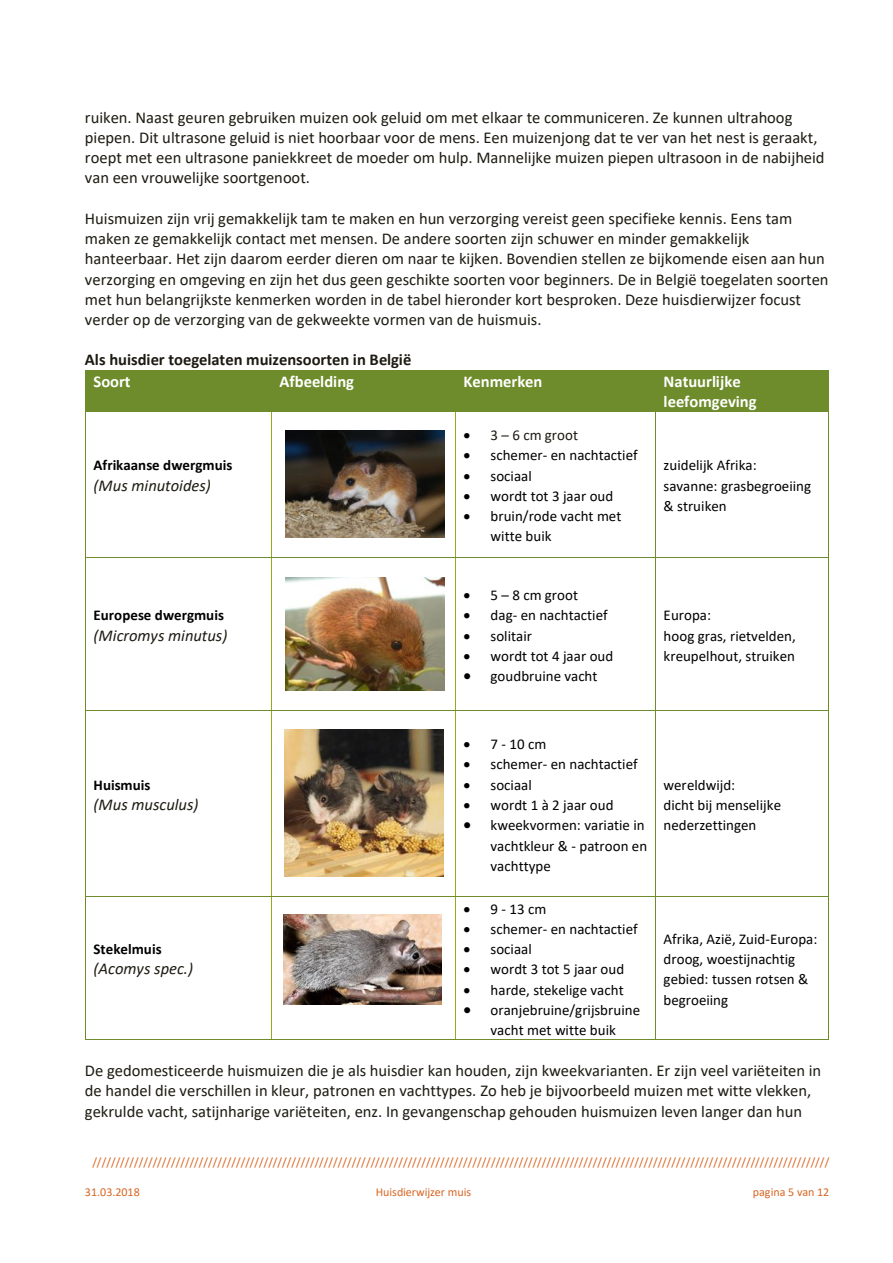
<style>
.page{position:relative;width:893px;height:1263px;background:#fff}
.page>*{position:absolute;margin:0;border:0;box-sizing:border-box;transform-origin:0 0}
.t1{font:16.5px/20.2px "Calibri";color:#1d1b11}
.t2{font:italic 16.5px "Calibri";color:#1d1b11}
.t3{font:700 16.5px/20.4px "Calibri";color:#fff}
.t4{font:700 16.5px "Calibri";color:#1d1b11}
.t5{font:15px/20.2px "Calibri";color:#000}
.t6{font:700 15px "Calibri";color:#000}
.t7{font:15px "Calibri";color:#1d1b11}
.t8{font:12px "Calibri";color:#d86623}
.s1{color:#000}
</style>
<div class="page">
<div style="left:86px;top:370px;width:185px;height:41px;background:#6e8c2b"></div>
<div style="left:271px;top:370px;width:184px;height:41px;background:#6e8c2b"></div>
<div style="left:455px;top:370px;width:200px;height:41px;background:#6e8c2b"></div>
<div style="left:656px;top:370px;width:173px;height:41px;background:#6e8c2b"></div>
<hr style="left:85px;top:370px;width:1px;height:41px;background:#6e8c2b">
<hr style="left:655px;top:370px;width:1px;height:41px;background:#6e8c2b">
<hr style="left:829px;top:370px;width:1px;height:41px;background:#6e8c2b">
<hr style="left:86px;top:411px;width:185px;height:1px;background:#6e8c2b">
<hr style="left:272px;top:411px;width:183px;height:1px;background:#6e8c2b">
<hr style="left:456px;top:411px;width:199px;height:1px;background:#6e8c2b">
<hr style="left:656px;top:411px;width:173px;height:1px;background:#6e8c2b">
<hr style="left:85px;top:412px;width:1px;height:145px;background:#6e8c2b">
<hr style="left:271px;top:412px;width:1px;height:145px;background:#91ad18">
<hr style="left:455px;top:412px;width:1px;height:145px;background:#91ad18">
<hr style="left:655px;top:412px;width:1px;height:145px;background:#6e8c2b">
<hr style="left:829px;top:412px;width:1px;height:145px;background:#6e8c2b">
<hr style="left:86px;top:557px;width:185px;height:1px;background:#6e8c2b">
<hr style="left:272px;top:557px;width:183px;height:1px;background:#6e8c2b">
<hr style="left:456px;top:557px;width:199px;height:1px;background:#6e8c2b">
<hr style="left:656px;top:557px;width:173px;height:1px;background:#6e8c2b">
<hr style="left:85px;top:558px;width:1px;height:153px;background:#6e8c2b">
<hr style="left:271px;top:558px;width:1px;height:153px;background:#91ad18">
<hr style="left:455px;top:558px;width:1px;height:153px;background:#91ad18">
<hr style="left:655px;top:558px;width:1px;height:153px;background:#6e8c2b">
<hr style="left:829px;top:558px;width:1px;height:153px;background:#6e8c2b">
<hr style="left:86px;top:711px;width:185px;height:1px;background:#6e8c2b">
<hr style="left:272px;top:711px;width:183px;height:1px;background:#6e8c2b">
<hr style="left:456px;top:711px;width:199px;height:1px;background:#6e8c2b">
<hr style="left:656px;top:711px;width:173px;height:1px;background:#6e8c2b">
<hr style="left:85px;top:711px;width:1px;height:185px;background:#6e8c2b">
<hr style="left:271px;top:711px;width:1px;height:185px;background:#91ad18">
<hr style="left:455px;top:711px;width:1px;height:185px;background:#91ad18">
<hr style="left:655px;top:711px;width:1px;height:185px;background:#6e8c2b">
<hr style="left:829px;top:711px;width:1px;height:185px;background:#6e8c2b">
<hr style="left:86px;top:896px;width:185px;height:1px;background:#6e8c2b">
<hr style="left:272px;top:896px;width:183px;height:1px;background:#6e8c2b">
<hr style="left:456px;top:896px;width:199px;height:1px;background:#6e8c2b">
<hr style="left:656px;top:896px;width:173px;height:1px;background:#6e8c2b">
<hr style="left:85px;top:897px;width:1px;height:142px;background:#6e8c2b">
<hr style="left:86px;top:1039px;width:185px;height:1px;background:#6e8c2b">
<hr style="left:271px;top:897px;width:1px;height:142px;background:#91ad18">
<hr style="left:272px;top:1039px;width:183px;height:1px;background:#6e8c2b">
<hr style="left:455px;top:897px;width:1px;height:142px;background:#91ad18">
<hr style="left:456px;top:1039px;width:199px;height:1px;background:#6e8c2b">
<hr style="left:655px;top:897px;width:1px;height:142px;background:#6e8c2b">
<hr style="left:656px;top:1039px;width:173px;height:1px;background:#6e8c2b">
<hr style="left:829px;top:897px;width:1px;height:142px;background:#6e8c2b">
<img style="left:286px;top:431px;width:158px;height:106px">
<img style="left:286px;top:577px;width:158px;height:113px">
<img style="left:285px;top:729px;width:158px;height:147px">
<img style="left:284px;top:915px;width:158px;height:90px">
<p class="t1" style="left:85px;top:108px;width:741px">ruiken. Naast geuren gebruiken muizen ook geluid om met elkaar te communiceren. Ze kunnen ultrahoog piepen. Dit ultrasone geluid is niet hoorbaar voor de mens. Een muizenjong dat te ver van het nest is geraakt, roept met een ultrasone paniekkreet de moeder om hulp. Mannelijke muizen piepen ultrasoon in de nabijheid van een vrouwelijke soortgenoot.</p>
<p class="t1" style="left:85px;top:210px;width:745px">Huismuizen zijn vrij gemakkelijk tam te maken en hun verzorging vereist geen specifieke kennis. Eens tam maken ze gemakkelijk contact met mensen. De andere soorten zijn schuwer en minder gemakkelijk hanteerbaar. Het zijn daarom eerder dieren om naar te kijken. Bovendien stellen ze bijkomende eisen aan hun verzorging en omgeving en zijn het dus geen geschikte soorten voor beginners. De in België toegelaten soorten met hun belangrijkste kenmerken worden in de tabel hieronder kort besproken. Deze huisdierwijzer focust verder op de verzorging van de gekweekte vormen van de huismuis.</p>
<p class="t4" style="left:85px;top:353px;width:328px">Als huisdier toegelaten muizensoorten in België</p>
<p class="t3" style="left:94px;top:372px;width:39px">Soort</p>
<p class="t3" style="left:280px;top:372px;width:76px">Afbeelding</p>
<p class="t3" style="left:464px;top:372px;width:80px">Kenmerken</p>
<p class="t3" style="left:664px;top:372px;width:94px">Natuurlijke leefomgeving</p>
<p class="t6" style="left:94px;top:459px;width:140px">Afrikaanse dwergmuis</p>
<p class="t2" style="left:94px;top:478px;width:119px">(Mus minutoides)</p>
<p class="t7" style="left:464px;top:429px;width:116px"><span class="s1">•</span> 3 – 6 cm groot</p>
<p class="t5" style="left:464px;top:446px;width:176px">• schemer- en nachtactief</p>
<p class="t5" style="left:464px;top:467px;width:70px">• sociaal</p>
<p class="t5" style="left:464px;top:487px;width:151px">• wordt tot 3 jaar oud</p>
<p class="t5" style="left:491px;top:507px;width:132px;text-indent:-27px">• bruin/rode vacht met witte buik</p>
<p class="t5" style="left:664px;top:457px;width:95px">zuidelijk Afrika:</p>
<p class="t5" style="left:664px;top:477px;width:149px">savanne: grasbegroeiing &amp; struiken</p>
<p class="t6" style="left:94px;top:609px;width:132px">Europese dwergmuis</p>
<p class="t2" style="left:94px;top:628px;width:135px">(Micromys minutus)</p>
<p class="t5" style="left:464px;top:586px;width:116px">• 5 – 8 cm groot</p>
<p class="t5" style="left:464px;top:606px;width:146px">• dag- en nachtactief</p>
<p class="t5" style="left:464px;top:627px;width:70px">• solitair</p>
<p class="t5" style="left:464px;top:647px;width:151px">• wordt tot 4 jaar oud</p>
<p class="t5" style="left:464px;top:667px;width:136px">• goudbruine vacht</p>
<p class="t5" style="left:664px;top:606px;width:49px">Europa:</p>
<p class="t5" style="left:664px;top:627px;width:134px">hoog gras, rietvelden, kreupelhout, struiken</p>
<p class="t6" style="left:94px;top:779px;width:58px">Huismuis</p>
<p class="t2" style="left:94px;top:798px;width:106px">(Mus musculus)</p>
<p class="t5" style="left:464px;top:735px;width:84px">• 7 -10 cm</p>
<p class="t5" style="left:464px;top:756px;width:176px">• schemer- en nachtactief</p>
<p class="t5" style="left:464px;top:776px;width:70px">• sociaal</p>
<p class="t5" style="left:464px;top:796px;width:151px">• wordt 1 à 2 jaar oud</p>
<p class="t5" style="left:491px;top:816px;width:158px;text-indent:-27px">• kweekvormen: variatie in vachtkleur &amp; - patroon en vachttype</p>
<p class="t5" style="left:664px;top:776px;width:73px">wereldwijd:</p>
<p class="t5" style="left:664px;top:796px;width:119px">dicht bij menselijke nederzettingen</p>
<p class="t6" style="left:94px;top:943px;width:69px">Stekelmuis</p>
<p class="t2" style="left:94px;top:962px;width:101px">(Acomys spec.)</p>
<p class="t5" style="left:464px;top:900px;width:84px">• 9 -13 cm</p>
<p class="t5" style="left:464px;top:920px;width:176px">• schemer- en nachtactief</p>
<p class="t5" style="left:464px;top:940px;width:70px">• sociaal</p>
<p class="t5" style="left:464px;top:960px;width:162px">• wordt 3 tot 5 jaar oud</p>
<p class="t5" style="left:464px;top:981px;width:162px">• harde, stekelige vacht</p>
<p class="t5" style="left:464px;top:1001px;width:178px;text-align:center">• oranjebruine/grijsbruine vacht met witte buik</p>
<p class="t5" style="left:664px;top:930px;width:155px">Afrika, Azië, Zuid-Europa:</p>
<p class="t5" style="left:664px;top:950px;width:146px">droog, woestijnachtig gebied: tussen rotsen &amp; begroeiing</p>
<p class="t1" style="left:85px;top:1062px;width:738px">De gedomesticeerde huismuizen die je als huisdier kan houden, zijn kweekvarianten. Er zijn veel variëteiten in de handel die verschillen in kleur, patronen en vachttypes. Zo heb je bijvoorbeeld muizen met witte vlekken, gekrulde vacht, satijnharige variëteiten, enz. In gevangenschap gehouden huismuizen leven langer dan hun</p>
<p class="t8" style="left:92px;top:1157px;width:739px">///////////////////////////////////////////////////////////////////////////////////////////////////////////////////////////////////////////////////////////////</p>
<p class="t8" style="left:85px;top:1187px;width:56px">31.03.2018</p>
<p class="t8" style="left:376px;top:1187px;width:97px">Huisdierwijzer muis</p>
<p class="t8" style="left:753px;top:1187px;width:78px">pagina 5 van 12</p>
</div>
